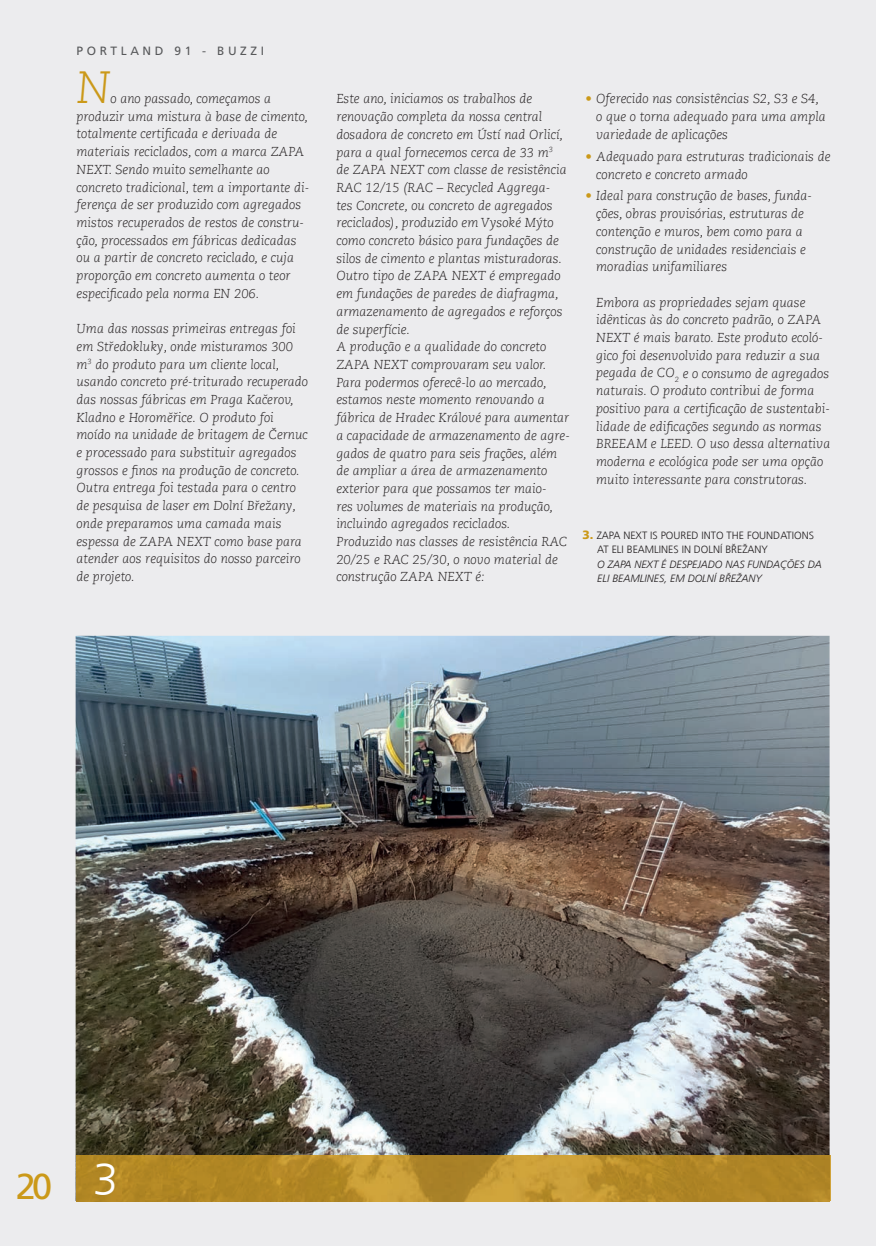
<style>
.page{position:relative;width:876px;height:1246px;background:#ececee}
.page>*{position:absolute;margin:0;border:0;box-sizing:border-box;transform-origin:0 0}
.t1{font:italic 300 45px "Caecilia Com 46";color:#cb9919}
.t2{font:300 45px "Frutiger LT Com";color:#fff}
.t3{font:36px "Frutiger LT Com";color:#cb9919}
.t4{font:italic 300 12.9px/17.7px "Caecilia Com 46";color:#231f20}
.t5{font:12px "Frutiger LT Com";letter-spacing:.3em;color:#57585a}
.t6{font:300 10.5px/13.5px "Frutiger LT Com";color:#231f20}
.t7{font:italic 300 10.5px/13.5px "Frutiger LT Com";color:#231f20}
.s1{color:#cb9919}
.s2{font-weight:900;font-size:12px;color:#cb9919}
</style>
<div class="page">
<img style="left:76px;top:636px;width:753px;height:565px">
<hr style="left:829px;top:1155px;width:1px;height:46px;background:#d0a33b">
<img style="left:77px;top:1155px;width:752px;height:46px">
<p class="t5" style="left:77px;top:43px;width:189px">PORTLAND 91 - BUZZI</p>
<h1 class="t1" style="left:77px;top:60px;width:36px">N</h1>
<p class="t4" style="left:77px;top:90px;width:234px;text-indent:34px">o ano passado, começamos a produzir uma mistura à base de cimento, totalmente certificada e derivada de materiais reciclados, com a marca ZAPA NEXT. Sendo muito semelhante ao concreto tradicional, tem a importante di&shy;ferença de ser produzido com agregados mistos recuperados de restos de constru&shy;ção, processados em fábricas dedicadas ou a partir de concreto reciclado, e cuja proporção em concreto aumenta o teor especificado pela norma EN 206.</p>
<p class="t4" style="left:77px;top:320px;width:233px">Uma das nossas primeiras entregas foi em Středokluky, onde misturamos 300 m<sup>3</sup> do produto para um cliente local, usando concreto pré-triturado recuperado das nossas fábricas em Praga Kačerov, Kladno e Horoměřice. O produto foi moído na unidade de britagem de Černuc e processado para substituir agregados grossos e finos na produção de concreto.<br>Outra entrega foi testada para o centro de pesquisa de laser em Dolní Břežany, onde preparamos uma camada mais espessa de ZAPA NEXT como base para atender aos requisitos do nosso parceiro de projeto.</p>
<p class="t4" style="left:336px;top:90px;width:235px">Este ano, iniciamos os trabalhos de renovação completa da nossa central dosadora de concreto em Ústí nad Orlicí, para a qual fornecemos cerca de 33 m<sup>3<br></sup>de ZAPA NEXT com classe de resistência RAC 12/15 (RAC – Recycled Aggrega-<br>tes Concrete, ou concreto de agregados reciclados), produzido em Vysoké Mýto como concreto básico para fundações de silos de cimento e plantas misturadoras.<br>Outro tipo de ZAPA NEXT é empregado em fundações de paredes de diafragma, armazenamento de agregados e reforços de superfície.<br>A produção e a qualidade do concreto ZAPA NEXT comprovaram seu valor.<br>Para podermos oferecê-lo ao mercado, estamos neste momento renovando a fábrica de Hradec Králové para aumentar a capacidade de armazenamento de agre&shy;gados de quatro para seis frações, além de ampliar a área de armazenamento exterior para que possamos ter maio-<br>res volumes de materiais na produção, incluindo agregados reciclados.<br>Produzido nas classes de resistência RAC 20/25 e RAC 25/30, o novo material de construção ZAPA NEXT é:</p>
<p class="t4" style="left:596px;top:90px;width:231px;text-indent:-11px"><span class="s1">•</span> Oferecido nas consistências S2, S3 e S4, o que o torna adequado para uma ampla variedade de aplicações</p>
<p class="t4" style="left:596px;top:147px;width:236px;text-indent:-11px"><span class="s1">•</span> Adequado para estruturas tradicionais de concreto e concreto armado</p>
<p class="t4" style="left:596px;top:187px;width:217px;text-indent:-11px"><span class="s1">•</span> Ideal para construção de bases, funda&shy;ções, obras provisórias, estruturas de contenção e muros, bem como para a construção de unidades residenciais e moradias unifamiliares</p>
<p class="t4" style="left:596px;top:293px;width:236px">Embora as propriedades sejam quase idênticas às do concreto padrão, o ZAPA NEXT é mais barato. Este produto ecoló&shy;gico foi desenvolvido para reduzir a sua pegada de CO<sub>2</sub> e o consumo de agregados naturais. O produto contribui de forma positivo para a certificação de sustentabi&shy;lidade de edificações segundo as normas BREEAM e LEED. O uso dessa alternativa moderna e ecológica pode ser uma opção muito interessante para construtoras.</p>
<p class="t6" style="left:597px;top:529px;width:218px;text-indent:-15px"><span class="s2">3.</span> ZAPA NEXT IS POURED INTO THE FOUNDATIONS<br>AT ELI BEAMLINES IN DOLNÍ BŘEŽANY</p>
<p class="t7" style="left:597px;top:558px;width:226px">O ZAPA NEXT É DESPEJADO NAS FUNDAÇÕES DA<br>ELI BEAMLINES, EM DOLNÍ BŘEŽANY</p>
<h2 class="t3" style="left:16px;top:1165px;width:38px">20</h2>
<h1 class="t2" style="left:93px;top:1152px;width:27px">3</h1>
</div>
